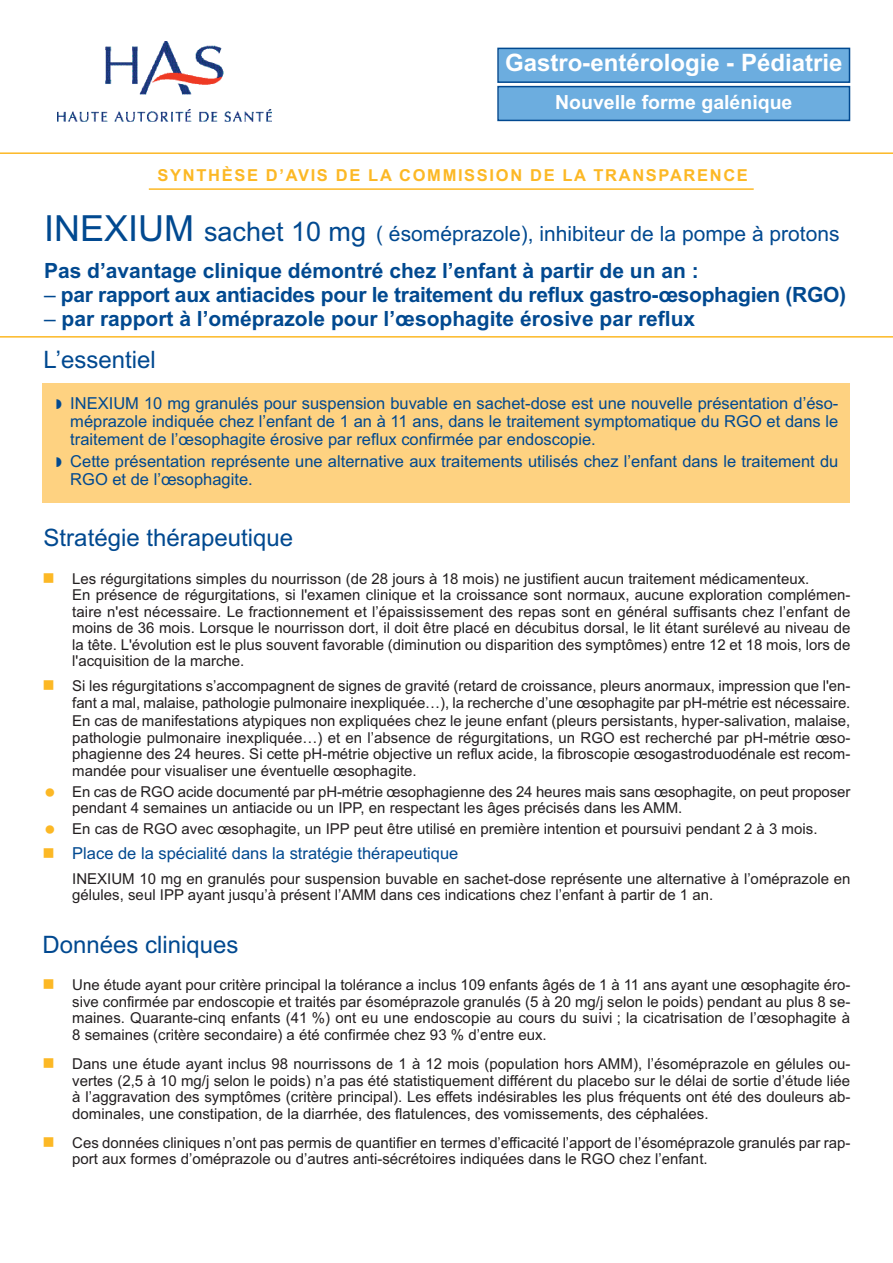
<style>
.page{position:relative;width:893px;height:1263px;background:#fff}
.page>*{position:absolute;margin:0;border:0;box-sizing:border-box;transform-origin:0 0}
.t1{font:24px "Arial";color:#014990}
.t2{font:700 24px "Arial";color:#fff}
.t3{font:700 21px/36.8px "Arial";color:#014990}
.t4{font:700 19.5px "Arial";color:#fff}
.t5{font:16.5px/18px "Arial";color:#014990;text-align:justify}
.t6{font:700 16.5px "Arial";letter-spacing:.1em;color:#fcb825}
.t7{font:15px/16.5px "Arial";color:#231f20}
.s1{font-weight:400;font-size:36px}
.s2{font-weight:400;font-size:27px}
.s3{font-weight:400}
</style>
<div class="page">
<hr style="left:0;top:336px;width:893px;height:2px;background:#fcb825">
<img style="left:57px;top:41px;width:214px;height:81px">
<hr style="left:0;top:152px;width:893px;height:2px;background:#fcb825">
<div style="left:43px;top:383px;width:807px;height:119px;background:#fed281"></div>
<hr style="left:149px;top:188px;width:605px;height:2px;background:#fcb825">
<div style="left:499px;top:87px;width:350px;height:33px;background:#6caddf"></div>
<div style="left:497px;top:86px;width:353px;height:35px;border:2px solid #014990"></div>
<div style="left:499px;top:49px;width:350px;height:32px;background:#6caddf"></div>
<div style="left:497px;top:48px;width:353px;height:35px;border:2px solid #014990"></div>
<h1 class="t2" style="left:505px;top:49px;width:339px">Gastro-entérologie - Pédiatrie</h1>
<h3 class="t4" style="left:555px;top:90px;width:239px">Nouvelle forme galénique</h3>
<p class="t6" style="left:158px;top:166px;width:592px">SYNTHÈSE D’AVIS DE LA COMMISSION DE LA TRANSPARENCE</p>
<h2 class="t3" style="left:44px;top:215px;width:797px"><span class="s1">INEXIUM</span> <span class="s2">sachet 10 mg</span> <span class="s3">( ésoméprazole), inhibiteur de la pompe à protons<br></span>Pas d’avantage clinique démontré chez l’enfant à partir de un an :</h2>
<h2 class="t3" style="left:44px;top:276px;width:804px"><span class="s3">–</span> par rapport aux antiacides pour le traitement du reflux gastro-œsophagien (RGO)</h2>
<h2 class="t3" style="left:44px;top:300px;width:653px"><span class="s3">–</span> par rapport à l’oméprazole pour l’œsophagite érosive par reflux</h2>
<h1 class="t1" style="left:44px;top:346px;width:114px">L’essentiel</h1>
<p class="t5" style="left:70px;top:394px;width:770px">INEXIUM 10 mg granulés pour suspension buvable en sachet-dose est une nouvelle présentation d’éso&shy;méprazole indiquée chez l’enfant de 1 an à 11 ans, dans le traitement symptomatique du RGO et dans le traitement de l’œsophagite érosive par reflux confirmée par endoscopie.</p>
<p class="t5" style="left:70px;top:452px;width:770px">Cette présentation représente une alternative aux traitements utilisés chez l’enfant dans le traitement du<br>RGO et de l’œsophagite.</p>
<h1 class="t1" style="left:44px;top:523px;width:251px">Stratégie thérapeutique</h1>
<p class="t7" style="left:72px;top:570px;width:780px">Les régurgitations simples du nourrisson (de 28 jours à 18 mois) ne justifient aucun traitement médicamenteux.<br>En présence de régurgitations, si l'examen clinique et la croissance sont normaux, aucune exploration complémen&shy;taire n'est nécessaire. Le fractionnement et l’épaississement des repas sont en général suffisants chez l’enfant de moins de 36 mois. Lorsque le nourrisson dort, il doit être placé en décubitus dorsal, le lit étant surélevé au niveau de la tête. L'évolution est le plus souvent favorable (diminution ou disparition des symptômes) entre 12 et 18 mois, lors de l'acquisition de la marche.</p>
<p class="t7" style="left:72px;top:678px;width:780px">Si les régurgitations s’accompagnent de signes de gravité (retard de croissance, pleurs anormaux, impression que l'en&shy;fant a mal, malaise, pathologie pulmonaire inexpliquée…), la recherche d’une œsophagite par pH-métrie est nécessaire.</p>
<p class="t7" style="left:72px;top:713px;width:780px;text-align:justify">En cas de manifestations atypiques non expliquées chez le jeune enfant (pleurs persistants, hyper-salivation, malaise, pathologie pulmonaire inexpliquée…) et en l’absence de régurgitations, un RGO est recherché par pH-métrie œso&shy;phagienne des 24 heures. Si cette pH-métrie objective un reflux acide, la fibroscopie œsogastroduodénale est recom&shy;mandée pour visualiser une éventuelle œsophagite.</p>
<p class="t7" style="left:72px;top:783px;width:780px">En cas de RGO acide documenté par pH-métrie œsophagienne des 24 heures mais sans œsophagite, on peut proposer pendant 4 semaines un antiacide ou un IPP, en respectant les âges précisés dans les AMM.</p>
<p class="t7" style="left:72px;top:820px;width:747px">En cas de RGO avec œsophagite, un IPP peut être utilisé en première intention et poursuivi pendant 2 à 3 mois.</p>
<p class="t5" style="left:72px;top:844px;width:388px">Place de la spécialité dans la stratégie thérapeutique</p>
<p class="t7" style="left:72px;top:870px;width:780px">INEXIUM 10 mg en granulés pour suspension buvable en sachet-dose représente une alternative à l’oméprazole en gélules, seul IPP ayant jusqu’à présent l’AMM dans ces indications chez l’enfant à partir de 1 an.</p>
<h1 class="t1" style="left:43px;top:930px;width:198px">Données cliniques</h1>
<p class="t7" style="left:72px;top:977px;width:780px;text-align:justify">Une étude ayant pour critère principal la tolérance a inclus 109 enfants âgés de 1 à 11 ans ayant une œsophagite éro&shy;sive confirmée par endoscopie et traités par ésoméprazole granulés (5 à 20 mg/j selon le poids) pendant au plus 8 se&shy;maines. Quarante-cinq enfants (41 %) ont eu une endoscopie au cours du suivi ; la cicatrisation de l’œsophagite à 8 semaines (critère secondaire) a été confirmée chez 93 % d’entre eux.</p>
<p class="t7" style="left:72px;top:1056px;width:780px;text-align:justify">Dans une étude ayant inclus 98 nourrissons de 1 à 12 mois (population hors AMM), l’ésoméprazole en gélules ou&shy;vertes (2,5 à 10 mg/j selon le poids) n’a pas été statistiquement différent du placebo sur le délai de sortie d’étude liée à l’aggravation des symptômes (critère principal). Les effets indésirables les plus fréquents ont été des douleurs ab&shy;dominales, une constipation, de la diarrhée, des flatulences, des vomissements, des céphalées.</p>
<p class="t7" style="left:72px;top:1134px;width:780px">Ces données cliniques n’ont pas permis de quantifier en termes d’efficacité l’apport de l’ésoméprazole granulés par rap&shy;port aux formes d’oméprazole ou d’autres anti-sécrétoires indiquées dans le RGO chez l’enfant.</p>
</div>
